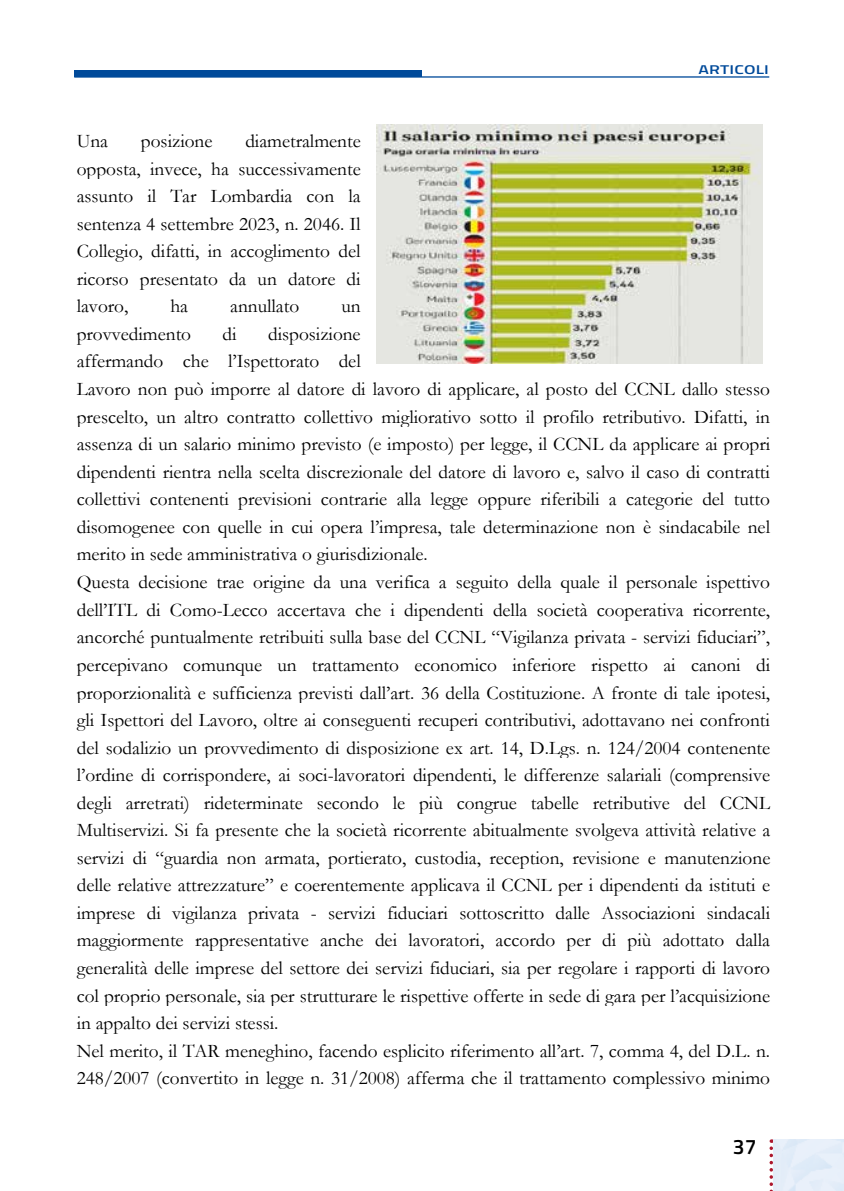
<style>
.page{position:relative;width:844px;height:1191px;background:#fff}
.page>*{position:absolute;margin:0;border:0;box-sizing:border-box;transform-origin:0 0}
.t1{font:600 21px "Titillium";color:#000}
.t2{font:19.25px/27.7px "Garamond";color:#000;text-align:justify}
.t3{font:600 12.78px "Titillium";letter-spacing:.01em;color:#004a9a;scale:1.37 1}
</style>
<div class="page">
<div style="left:74px;top:70px;width:348px;height:7px;background:#004a9a"></div>
<svg style="left:769px;top:1148px;width:3px;height:43px"></svg>
<div style="left:772px;top:1139px;width:71px;height:52px;background:#e5eef9"></div>
<hr style="left:74px;top:76px;width:695px;height:2px;background:#004a9a">
<img style="left:376px;top:124px;width:385px;height:239px">
<p class="t3" style="left:698px;top:60px;width:53px">ARTICOLI</p>
<p class="t2" style="left:77px;top:127px;width:285px;text-indent:168px">diametralmente opposta, invece, ha successivamente assunto il Tar Lombardia con la sentenza 4 settembre 2023, n. 2046. Il Collegio, difatti, in accoglimento del ricorso presentato da un datore di lavoro,</p>
<p class="t2" style="left:77px;top:127px;width:33px">Una</p>
<p class="t2" style="left:141px;top:127px;width:73px">posizione</p>
<p class="t2" style="left:170px;top:292px;width:19px">ha</p>
<p class="t2" style="left:230px;top:292px;width:70px">annullato</p>
<p class="t2" style="left:341px;top:292px;width:21px">un</p>
<p class="t2" style="left:77px;top:319px;width:116px">provvedimento</p>
<p class="t2" style="left:222px;top:319px;width:16px">di</p>
<p class="t2" style="left:77px;top:319px;width:695px;text-align:left;text-indent:191px">disposizione<br>affermando che l’Ispettorato del<br>Lavoro non può imporre al datore di lavoro di applicare, al posto del CCNL dallo stesso prescelto, un altro contratto collettivo migliorativo sotto il profilo retributivo. Difatti, in assenza di un salario minimo previsto (e imposto) per legge, il CCNL da applicare ai propri dipendenti rientra nella scelta discrezionale del datore di lavoro e, salvo il caso di contratti collettivi contenenti previsioni contrarie alla legge oppure riferibili a categorie del tutto disomogenee con quelle in cui opera l’impresa, tale determinazione non è sindacabile nel merito in sede amministrativa o giurisdizionale.<br>Questa decisione trae origine da una verifica a seguito della quale il personale ispettivo dell’ITL di Como-Lecco accertava che i dipendenti della società cooperativa ricorrente, ancorché puntualmente retribuiti sulla base del CCNL “Vigilanza privata - servizi fiduciari”, percepivano comunque un trattamento economico inferiore rispetto ai canoni di proporzionalità e sufficienza previsti dall’art. 36 della Costituzione. A fronte di tale ipotesi, gli Ispettori del Lavoro, oltre ai conseguenti recuperi contributivi, adottavano nei confronti del sodalizio un provvedimento di disposizione ex art. 14, D.Lgs. n. 124/2004 contenente l’ordine di corrispondere, ai soci-lavoratori dipendenti, le differenze salariali (comprensive degli arretrati) rideterminate secondo le più congrue tabelle retributive del CCNL Multiservizi. Si fa presente che la società ricorrente abitualmente svolgeva attività relative a servizi di “guardia non armata, portierato, custodia, reception, revisione e manutenzione delle relative attrezzature” e coerentemente applicava il CCNL per i dipendenti da istituti e imprese di vigilanza privata - servizi fiduciari sottoscritto dalle Associazioni sindacali maggiormente rappresentative anche dei lavoratori, accordo per di più adottato dalla generalità delle imprese del settore dei servizi fiduciari, sia per regolare i rapporti di lavoro col proprio personale, sia per strutturare le rispettive offerte in sede di gara per l’acquisizione in appalto dei servizi stessi.<br>Nel merito, il TAR meneghino, facendo esplicito riferimento all’art. 7, comma 4, del D.L. n.<br>248/2007 (convertito in legge n. 31/2008) afferma che il trattamento complessivo minimo</p>
<p class="t1" style="left:732px;top:1130px;width:25px">37</p>
</div>
